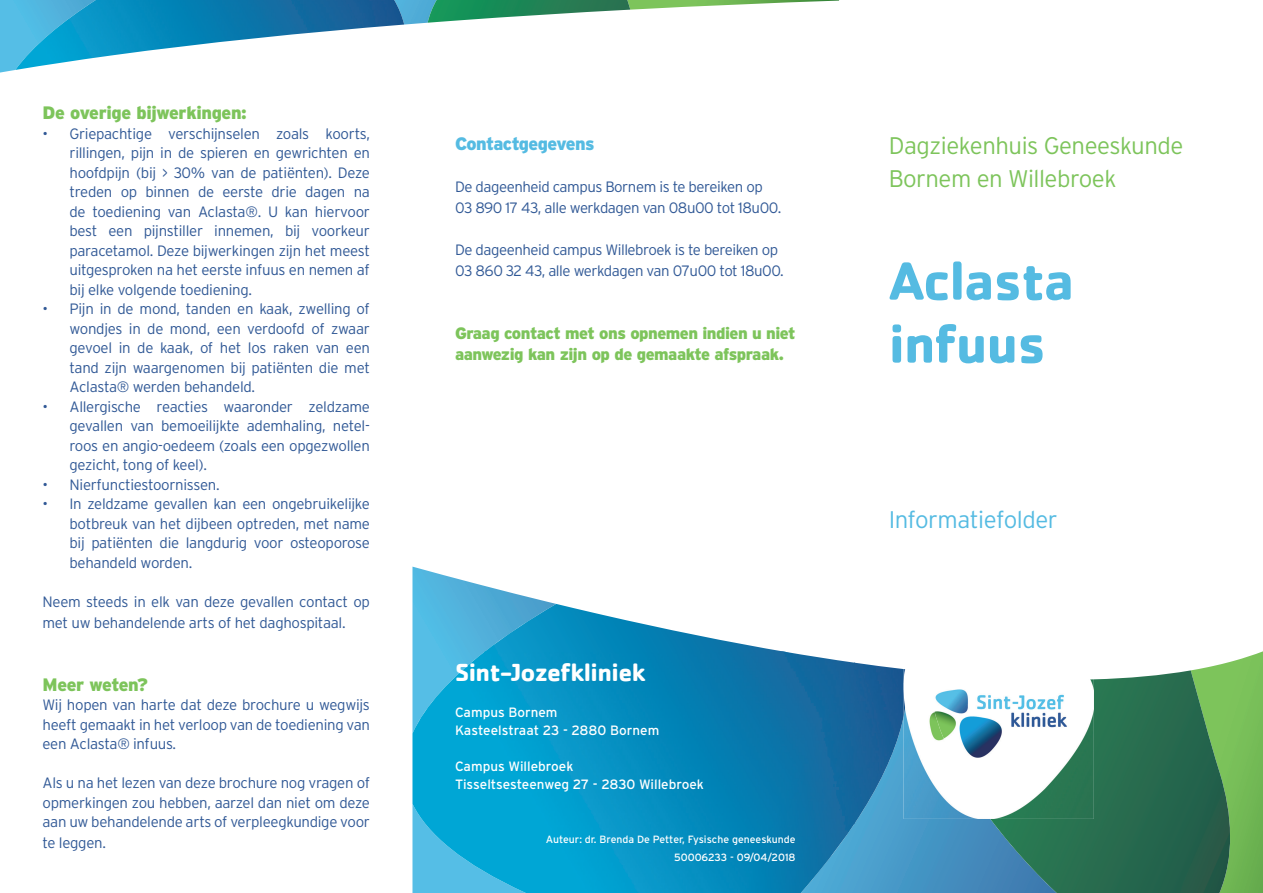
<style>
.page{position:relative;width:1263px;height:893px;background:#fff}
.page>*{position:absolute;margin:0;border:0;box-sizing:border-box;transform-origin:0 0}
.t1{font:700 55.5px/63px "Cachet";letter-spacing:-.02em;color:#55bbe2}
.t2{font:700 25.5px "Cachet";letter-spacing:-.02em;color:#fff}
.t3{font:300 24px/33px "Interstate";letter-spacing:-.02em;color:#7dc45b}
.t4{font:300 24px "Interstate";letter-spacing:-.02em;color:#55bbe2}
.t5{font:900 18px "Interstate";letter-spacing:-.02em;color:#7dc45b}
.t6{font:900 18px "Interstate";letter-spacing:-.03em;color:#55bbe2}
.t7{font:900 16.5px/21px "Interstate";letter-spacing:-.03em;color:#7dc45b}
.t8{font:300 15px/19.5px "Interstate";letter-spacing:-.02em;color:#315996;text-align:justify}
.t9{font:13.5px/18px "Interstate";color:#fff}
.t10{font:10.5px/18px "Interstate";color:#fff;text-align:right}
</style>
<div class="page">
<svg style="left:855px;top:819px;width:135px;height:74px;background:#4695c4"></svg>
<svg style="left:412px;top:567px;width:144px;height:84px"></svg>
<img style="left:412px;top:651px;width:443px;height:242px">
<img style="left:854px;top:663px;width:50px;height:161px">
<img style="left:484px;top:604px;width:305px;height:48px">
<svg style="left:1193px;top:651px;width:70px;height:242px;background:#81c066"></svg>
<img style="left:990px;top:670px;width:244px;height:223px">
<svg style="left:404px;top:0;width:24px;height:25px"></svg>
<svg style="left:0;top:0;width:15px;height:73px"></svg>
<img style="left:15px;top:0;width:389px;height:70px">
<svg style="left:630px;top:0;width:209px;height:10px"></svg>
<img style="left:428px;top:0;width:202px;height:23px">
<img style="left:990px;top:670px;width:104px;height:2px">
<img style="left:904px;top:716px;width:25px;height:103px">
<img style="left:904px;top:669px;width:3px;height:47px">
<img style="left:929px;top:672px;width:165px;height:147px">
<p class="t5" style="left:43px;top:102px;width:206px">De overige bijwerkingen:</p>
<p class="t8" style="left:70px;top:124px;width:302px;text-indent:-27px">• Griepachtige verschijnselen zoals koorts, rillingen, pijn in de spieren en gewrichten en hoofdpijn (bij &gt; 30% van de patiënten). Deze treden op binnen de eerste drie dagen na de toediening van Aclasta®. U kan hiervoor best een pijnstiller innemen, bij voorkeur paracetamol. Deze bijwerkingen zijn het meest uitgesproken na het eerste infuus en nemen af bij elke volgende toediening.</p>
<p class="t8" style="left:70px;top:299px;width:302px;text-indent:-27px">• Pijn in de mond, tanden en kaak, zwelling of wondjes in de mond, een verdoofd of zwaar gevoel in de kaak, of het los raken van een tand zijn waargenomen bij patiënten die met Aclasta® werden behandeld.</p>
<p class="t8" style="left:70px;top:397px;width:302px;text-indent:-27px">• Allergische reacties waaronder zeldzame gevallen van bemoeilijkte ademhaling, netel&shy;roos en angio-oedeem (zoals een opgezwollen gezicht, tong of keel).</p>
<p class="t8" style="left:43px;top:475px;width:179px">• Nierfunctiestoornissen.</p>
<p class="t8" style="left:70px;top:494px;width:302px;text-indent:-27px">• In zeldzame gevallen kan een ongebruikelijke botbreuk van het dijbeen optreden, met name bij patiënten die langdurig voor osteoporose behandeld worden.</p>
<p class="t8" style="left:43px;top:591px;width:329px;line-height:21px">Neem steeds in elk van deze gevallen contact op met uw behandelende arts of het daghospitaal.</p>
<p class="t5" style="left:43px;top:674px;width:107px">Meer weten?</p>
<p class="t8" style="left:43px;top:695px;width:329px">Wij hopen van harte dat deze brochure u wegwijs heeft gemaakt in het verloop van de toediening van een Aclasta® infuus.</p>
<p class="t8" style="left:43px;top:773px;width:329px">Als u na het lezen van deze brochure nog vragen of opmerkingen zou hebben, aarzel dan niet om deze aan uw behandelende arts of verpleegkundige voor</p>
<p class="t8" style="left:43px;top:833px;width:65px">te leggen.</p>
<p class="t6" style="left:455px;top:132px;width:141px">Contactgegevens</p>
<p class="t8" style="left:455px;top:176px;width:328px;line-height:21px">De dageenheid campus Bornem is te bereiken op<br>03 890 17 43, alle werkdagen van 08u00 tot 18u00.</p>
<p class="t8" style="left:455px;top:239px;width:330px;line-height:21px">De dageenheid campus Willebroek is te bereiken op<br>03 860 32 43, alle werkdagen van 07u00 tot 18u00.</p>
<p class="t7" style="left:455px;top:322px;width:342px">Graag contact met ons opnemen indien u niet aanwezig kan zijn op de gemaakte afspraak.</p>
<h2 class="t2" style="left:455px;top:656px;width:192px">Sint-Jozefkliniek</h2>
<p class="t9" style="left:455px;top:704px;width:206px">Campus Bornem<br>Kasteelstraat 23 - 2880 Bornem</p>
<p class="t9" style="left:455px;top:758px;width:251px">Campus Willebroek<br>Tisseltsesteenweg 27 - 2830 Willebroek</p>
<p class="t10" style="left:546px;top:831px;width:251px">Auteur: dr. Brenda De Petter, Fysische geneeskunde<br>50006233 - 09/04/2018</p>
<h3 class="t3" style="left:889px;top:129px;width:296px">Dagziekenhuis Geneeskunde<br>Bornem en Willebroek</h3>
<h1 class="t1" style="left:889px;top:247px;width:187px">Aclasta infuus</h1>
<h3 class="t4" style="left:889px;top:505px;width:170px">Informatiefolder</h3>
</div>
